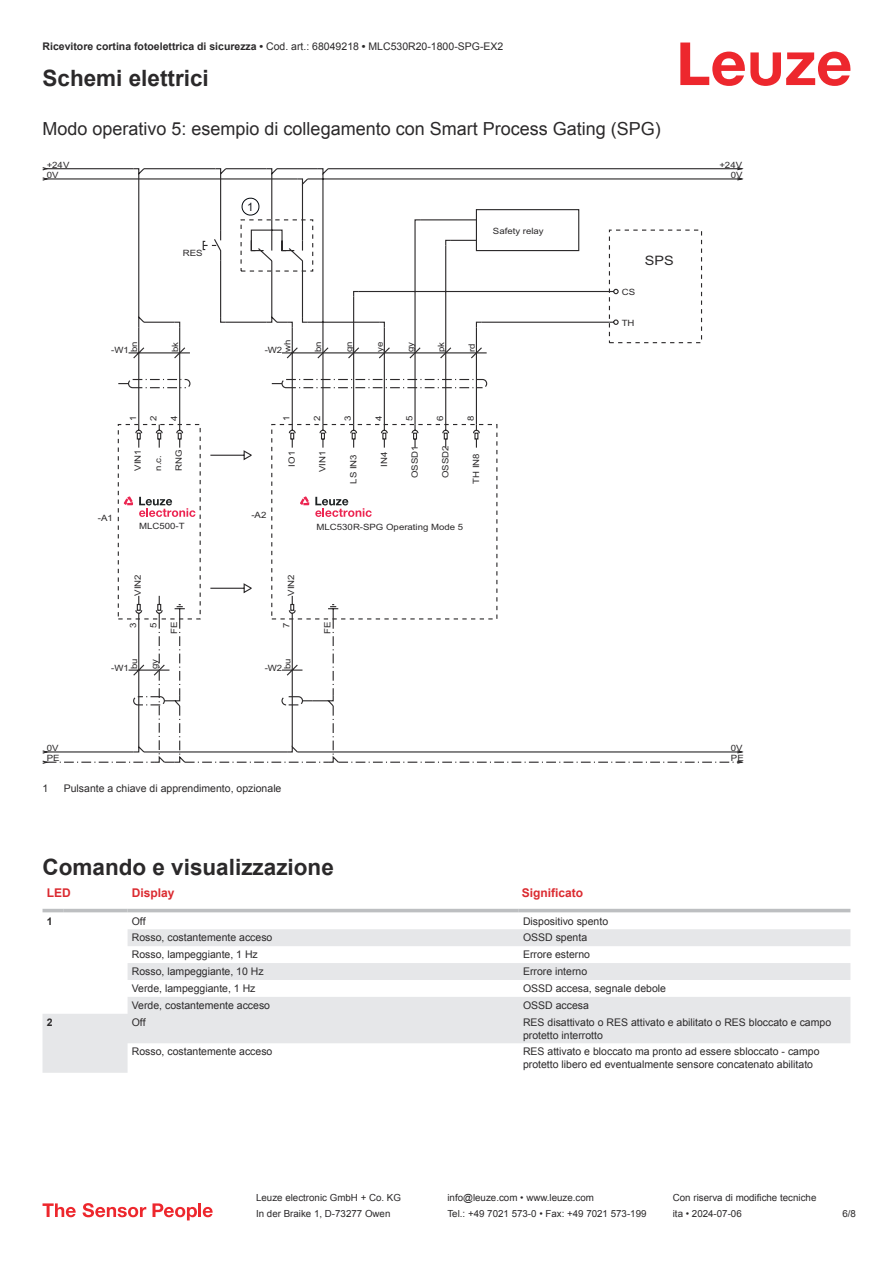
<style>
.page{position:relative;width:893px;height:1263px;background:#fff}
.page>*{position:absolute;margin:0;border:0;box-sizing:border-box;transform-origin:0 0}
.t1{font:700 22.5px "Arial";color:#2b292a}
.t2{font:18px "Arial";color:#2b292a}
.t3{font:13.05px "Arial";color:#2b292a;scale:1.11 1}
.t4{font:700 12px "Arial";color:#db2a30}
.t5{font:11.55px "Arial";color:#1c1d24}
.t6{font:10.5px/12.6px "Arial";color:#2b292a}
.t7{font:700 10.5px "Arial";color:#2b292a}
.t8{font:9.75px "Arial";color:#2b292a}
.t9{font:8.7px/10.2px "Arial";color:#2b292a;scale:1.11 1}
.s1{font-weight:400}
</style>
<div class="page">
<svg style="left:680px;top:43px;width:170px;height:43px"></svg>
<div style="left:43px;top:908px;width:807px;height:5px;background:#eceded"></div>
<svg style="left:43px;top:929px;width:807px;height:144px;fill:#e6e7e9"></svg>
<hr style="left:43px;top:909px;width:21px;height:3px;background:#bdbfc1">
<hr style="left:64px;top:909px;width:64px;height:3px;background:#bdbfc1">
<hr style="left:128px;top:909px;width:391px;height:3px;background:#bdbfc1">
<hr style="left:519px;top:909px;width:331px;height:3px;background:#bdbfc1">
<svg style="left:43px;top:1203px;width:33px;height:14px"></svg>
<svg style="left:83px;top:1203px;width:63px;height:14px"></svg>
<svg style="left:153px;top:1203px;width:44px;height:17px"></svg>
<hr style="left:198px;top:1203px;width:3px;height:14px;background:#ed272d">
<svg style="left:203px;top:1207px;width:10px;height:10px"></svg>
<svg style="left:43px;top:167px;width:701px;height:597px"></svg>
<p class="t7" style="left:43px;top:43px;width:462px">Ricevitore cortina fotoelettrica di sicurezza • <span class="s1">Cod. art.: 68049218</span> • <span class="s1">MLC530R20-1800-SPG-EX2</span></p>
<h1 class="t1" style="left:43px;top:70px;width:168px">Schemi elettrici</h1>
<h2 class="t2" style="left:43px;top:122px;width:620px">Modo operativo 5: esempio di collegamento con Smart Process Gating (SPG)</h2>
<p class="t9" style="left:47px;top:161px;width:22px">+24V<br>0V</p>
<p class="t9" style="left:719px;top:161px;width:23px;text-align:right">+24V<br>0V</p>
<p class="t9" style="left:183px;top:248px;width:19px">RES</p>
<p class="t5" style="left:247px;top:203px;width:8px">1</p>
<p class="t9" style="left:493px;top:226px;width:47px">Safety relay</p>
<p class="t9" style="left:111px;top:346px;width:17px">-W1</p>
<p class="t9" style="left:130px;top:352px;width:11px;rotate:-90deg">bn</p>
<p class="t9" style="left:171px;top:352px;width:11px;rotate:-90deg">bk</p>
<p class="t9" style="left:265px;top:346px;width:17px">-W2</p>
<p class="t9" style="left:283px;top:352px;width:13px;rotate:-90deg">wh</p>
<p class="t9" style="left:314px;top:352px;width:11px;rotate:-90deg">bn</p>
<p class="t9" style="left:345px;top:352px;width:11px;rotate:-90deg">gn</p>
<p class="t9" style="left:375px;top:352px;width:11px;rotate:-90deg">ye</p>
<p class="t9" style="left:406px;top:352px;width:11px;rotate:-90deg">gy</p>
<p class="t9" style="left:437px;top:352px;width:11px;rotate:-90deg">pk</p>
<p class="t9" style="left:467px;top:352px;width:9px;rotate:-90deg">rd</p>
<p class="t9" style="left:129px;top:421px;width:6px;rotate:-90deg">1</p>
<p class="t9" style="left:149px;top:421px;width:6px;rotate:-90deg">2</p>
<p class="t9" style="left:170px;top:421px;width:6px;rotate:-90deg">4</p>
<p class="t9" style="left:282px;top:421px;width:6px;rotate:-90deg">1</p>
<p class="t9" style="left:313px;top:421px;width:6px;rotate:-90deg">2</p>
<p class="t9" style="left:344px;top:421px;width:6px;rotate:-90deg">3</p>
<p class="t9" style="left:374px;top:421px;width:6px;rotate:-90deg">4</p>
<p class="t9" style="left:405px;top:421px;width:6px;rotate:-90deg">5</p>
<p class="t9" style="left:436px;top:421px;width:6px;rotate:-90deg">6</p>
<p class="t9" style="left:466px;top:421px;width:6px;rotate:-90deg">8</p>
<p class="t9" style="left:133px;top:471px;width:21px;rotate:-90deg">VIN1</p>
<p class="t9" style="left:154px;top:471px;width:15px;rotate:-90deg">n.c.</p>
<p class="t9" style="left:174px;top:471px;width:21px;rotate:-90deg">RNG</p>
<p class="t9" style="left:288px;top:466px;width:15px;rotate:-90deg">IO1</p>
<p class="t9" style="left:318px;top:472px;width:21px;rotate:-90deg">VIN1</p>
<p class="t9" style="left:349px;top:484px;width:28px;rotate:-90deg">LS IN3</p>
<p class="t9" style="left:380px;top:466px;width:15px;rotate:-90deg">IN4</p>
<p class="t9" style="left:410px;top:478px;width:31px;rotate:-90deg">OSSD1</p>
<p class="t9" style="left:441px;top:478px;width:31px;rotate:-90deg">OSSD2</p>
<p class="t9" style="left:472px;top:484px;width:29px;rotate:-90deg">TH IN8</p>
<p class="t9" style="left:98px;top:514px;width:15px">-A1</p>
<p class="t9" style="left:139px;top:522px;width:42px">MLC500-T</p>
<p class="t9" style="left:251px;top:511px;width:15px">-A2</p>
<p class="t9" style="left:317px;top:523px;width:134px">MLC530R-SPG Operating Mode 5</p>
<p class="t9" style="left:133px;top:596px;width:21px;rotate:-90deg">VIN2</p>
<p class="t9" style="left:129px;top:628px;width:6px;rotate:-90deg">3</p>
<p class="t9" style="left:149px;top:628px;width:6px;rotate:-90deg">5</p>
<p class="t9" style="left:170px;top:633px;width:13px;rotate:-90deg">FE</p>
<p class="t9" style="left:287px;top:596px;width:21px;rotate:-90deg">VIN2</p>
<p class="t9" style="left:282px;top:628px;width:6px;rotate:-90deg">7</p>
<p class="t9" style="left:323px;top:633px;width:13px;rotate:-90deg">FE</p>
<p class="t9" style="left:111px;top:663px;width:17px">-W1</p>
<p class="t9" style="left:130px;top:669px;width:11px;rotate:-90deg">bu</p>
<p class="t9" style="left:150px;top:669px;width:11px;rotate:-90deg">gy</p>
<p class="t9" style="left:265px;top:663px;width:17px">-W2</p>
<p class="t9" style="left:283px;top:669px;width:11px;rotate:-90deg">bu</p>
<p class="t9" style="left:622px;top:288px;width:14px">CS</p>
<p class="t9" style="left:622px;top:318px;width:13px">TH</p>
<p class="t3" style="left:645px;top:255px;width:28px">SPS</p>
<p class="t9" style="left:47px;top:744px;width:13px">0V<br>PE</p>
<p class="t9" style="left:731px;top:744px;width:13px">0V<br>PE</p>
<p class="t6" style="left:43px;top:783px;width:7px">1</p>
<p class="t6" style="left:64px;top:783px;width:219px">Pulsante a chiave di apprendimento, opzionale</p>
<h1 class="t1" style="left:43px;top:858px;width:293px">Comando e visualizzazione</h1>
<p class="t4" style="left:47px;top:888px;width:25px">LED</p>
<p class="t4" style="left:132px;top:888px;width:44px">Display</p>
<p class="t4" style="left:522px;top:888px;width:63px">Significato</p>
<p class="t7" style="left:47px;top:917px;width:7px">1</p>
<p class="t6" style="left:132px;top:915px;width:15px">Off</p>
<p class="t6" style="left:523px;top:915px;width:87px">Dispositivo spento</p>
<p class="t6" style="left:132px;top:932px;width:142px">Rosso, costantemente acceso</p>
<p class="t6" style="left:523px;top:932px;width:66px">OSSD spenta</p>
<p class="t6" style="left:132px;top:949px;width:128px">Rosso, lampeggiante, 1 Hz</p>
<p class="t6" style="left:523px;top:949px;width:69px">Errore esterno</p>
<p class="t6" style="left:132px;top:966px;width:133px">Rosso, lampeggiante, 10 Hz</p>
<p class="t6" style="left:523px;top:966px;width:66px">Errore interno</p>
<p class="t6" style="left:132px;top:983px;width:125px">Verde, lampeggiante, 1 Hz</p>
<p class="t6" style="left:523px;top:983px;width:144px">OSSD accesa, segnale debole</p>
<p class="t6" style="left:132px;top:1000px;width:140px">Verde, costantemente acceso</p>
<p class="t6" style="left:523px;top:1000px;width:67px">OSSD accesa</p>
<p class="t7" style="left:47px;top:1018px;width:7px">2</p>
<p class="t6" style="left:132px;top:1017px;width:15px">Off</p>
<p class="t6" style="left:523px;top:1017px;width:310px">RES disattivato o RES attivato e abilitato o RES bloccato e campo protetto interrotto</p>
<p class="t6" style="left:132px;top:1046px;width:142px">Rosso, costantemente acceso</p>
<p class="t6" style="left:523px;top:1046px;width:298px">RES attivato e bloccato ma pronto ad essere sbloccato - campo protetto libero ed eventualmente sensore concatenato abilitato</p>
<p class="t8" style="left:256px;top:1194px;width:146px">Leuze electronic GmbH + Co. KG</p>
<p class="t8" style="left:447px;top:1194px;width:148px">info@leuze.com • www.leuze.com</p>
<p class="t8" style="left:673px;top:1194px;width:145px">Con riserva di modifiche tecniche</p>
<p class="t8" style="left:256px;top:1210px;width:136px">In der Braike 1, D-73277 Owen</p>
<p class="t8" style="left:447px;top:1210px;width:201px">Tel.: +49 7021 573-0 • Fax: +49 7021 573-199</p>
<p class="t8" style="left:673px;top:1210px;width:70px">ita • 2024-07-06</p>
<p class="t8" style="left:842px;top:1210px;width:15px">6 /8</p>
</div>
